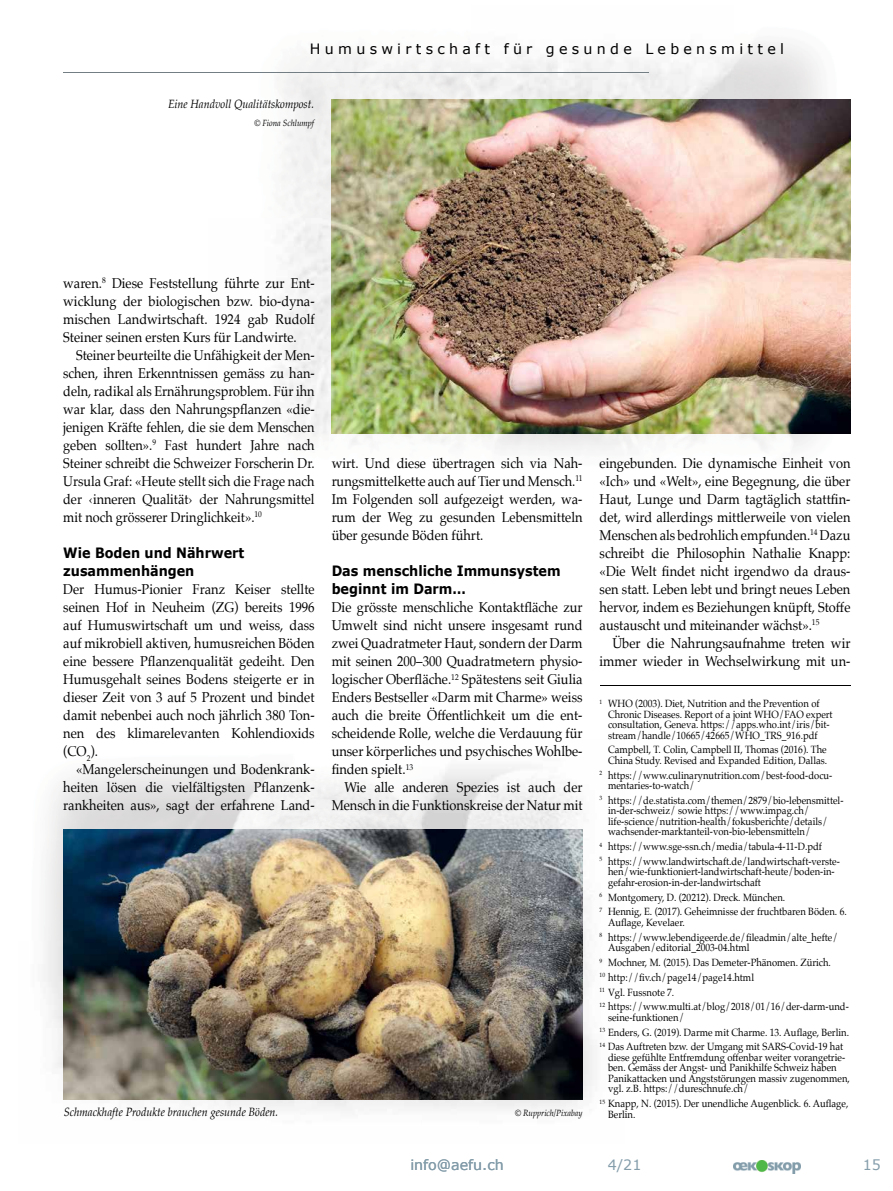
<style>
.page{position:relative;width:893px;height:1191px;background:#fff}
.page>*{position:absolute;margin:0;border:0;box-sizing:border-box;transform-origin:0 0}
.t1{font:14.25px/18px "Palatino";color:#000;text-align:justify;scale:.9 1}
.t2{font:14.25px/18px "Palatino";color:#000;text-align:justify;scale:.89 1}
.t3{font:700 14.25px/18px "Verdana";color:#000;scale:.9 1}
.t4{font:14.25px "Verdana";letter-spacing:.3em;color:#000}
.t5{font:14.25px "Verdana";color:#849daa}
.t6{font:italic 12px "Palatino";color:#000;scale:.9 1}
.t7{font:10.5px/10.5px "Palatino";color:#000;scale:.9 1}
.t8{font:italic 9px "Palatino";color:#000;scale:.9 1}
</style>
<div class="page">
<img style="left:733px;top:1160px;width:67px;height:13px">
<img style="left:43px;top:766px;width:551px;height:345px">
<img style="left:279px;top:42px;width:572px;height:410px">
<hr style="left:63px;top:72px;width:586px;height:1px;background:#727d84">
<hr style="left:600px;top:685px;width:250px;height:1px;background:#000">
<img style="left:332px;top:99px;width:518px;height:334px">
<img style="left:63px;top:829px;width:520px;height:270px">
<p class="t4" style="left:310px;top:40px;width:476px">Humuswirtschaft für gesunde Lebensmittel</p>
<p class="t6" style="left:168px;top:94px;width:164px">Eine Handvoll Qualitätskompost.</p>
<p class="t8" style="left:254px;top:115px;width:68px">© Fiona Schlumpf</p>
<p class="t1" style="left:63px;top:274px;width:281px">waren.<sup>8</sup> Diese Feststellung führte zur Ent&shy;wicklung der biologischen bzw. bio-dyna&shy;mischen Landwirtschaft. 1924 gab Rudolf Steiner seinen ersten Kurs für Landwirte.</p>
<p class="t2" style="left:63px;top:346px;width:284px;text-indent:13px">Steiner beurteilte die Unfähigkeit der Men&shy;schen, ihren Erkenntnissen gemäss zu han&shy;deln, radikal als Ernährungsproblem. Für ihn war klar, dass den Nahrungspflanzen «die&shy;jenigen Kräfte fehlen, die sie dem Menschen geben sollten».<sup>9</sup> Fast hundert Jahre nach Steiner schreibt die Schweizer Forscherin Dr.<br>Ursula Graf: «Heute stellt sich die Frage nach der ‹inneren Qualität› der Nahrungsmittel mit noch grösserer Dringlichkeit».<sup>10</sup></p>
<p class="t3" style="left:63px;top:544px;width:203px">Wie Boden und Nährwert zusammenhängen</p>
<p class="t1" style="left:63px;top:580px;width:281px">Der Humus-Pionier Franz Keiser stellte seinen Hof in Neuheim (ZG) bereits 1996 auf Humuswirtschaft um und weiss, dass auf mikrobiell aktiven, humusreichen Böden eine bessere Pflanzenqualität gedeiht. Den Humusgehalt seines Bodens steigerte er in dieser Zeit von 3 auf 5 Prozent und bindet damit nebenbei auch noch jährlich 380 Ton&shy;nen des klimarelevanten Kohlendioxids (CO<sub>2</sub>).</p>
<p class="t1" style="left:63px;top:760px;width:281px;text-indent:13px">«Mangelerscheinungen und Boden krank&shy;heiten lösen die vielfältigsten Pflanzenk&shy;rankheiten aus», sagt der erfahrene Land -</p>
<p class="t1" style="left:332px;top:454px;width:280px">wirt. Und diese übertragen sich via Nah&shy;rungsmittelkette auch auf Tier und Mensch.<sup>11<br></sup>Im Folgenden soll aufgezeigt werden, wa&shy;rum der Weg zu gesunden Le bensmitteln über gesunde Böden führt.</p>
<p class="t3" style="left:332px;top:562px;width:256px">Das menschliche Immunsystem beginnt im Darm…</p>
<p class="t1" style="left:332px;top:598px;width:280px">Die grösste menschliche Kontaktfläche zur Umwelt sind nicht unsere insgesamt rund zwei Quadratmeter Haut, sondern der Darm mit seinen 200–300 Quadratmetern physio&shy;logischer Oberfläche.<sup>12</sup> Spätestens seit Giulia Enders Bestseller «Darm mit Charme» weiss auch die breite Öffentlichkeit um die ent&shy;scheidende Rolle, welche die Verdauung für unser körperliches und psychisches Wohlbe&shy;finden spielt.<sup>13</sup></p>
<p class="t1" style="left:332px;top:778px;width:280px;text-align:right">Wie alle anderen Spezies ist auch der<br>Mensch in die Funktionskreise der Natur mit</p>
<p class="t6" style="left:64px;top:1102px;width:240px">Schmackhafte Produkte brauchen gesunde Böden.</p>
<p class="t8" style="left:515px;top:1105px;width:76px">© Rupprich/Pixabay</p>
<p class="t5" style="left:410px;top:1156px;width:95px">info@aefu.ch</p>
<p class="t1" style="left:600px;top:454px;width:280px">eingebunden. Die dynamische Einheit von «Ich» und «Welt», eine Begegnung, die über Haut, Lunge und Darm tagtäglich stattfin&shy;det, wird allerdings mittlerweile von vielen Menschen als bedrohlich empfunden.<sup>14</sup> Dazu schreibt die Philosophin Nathalie Knapp: «Die Welt findet nicht irgendwo da draus&shy;sen statt. Leben lebt und bringt neues Leben hervor, indem es Beziehungen knüpft, Stoffe austauscht und miteinander wächst».<sup>15</sup></p>
<p class="t1" style="left:600px;top:634px;width:280px;text-align:right">Über die Nahrungsaufnahme treten wir immer wieder in Wechselwirkung mit un-</p>
<p class="t7" style="left:608px;top:698px;width:251px;text-indent:-9px"><sup>1</sup> WHO (2003). Diet, Nutrition and the Prevention of Chronic Diseases. Report of a joint WHO/FAO expert consultation, Geneva. https://apps.who.int/iris/bit&shy;stream/handle/10665/42665/WHO_TRS_916.pdf</p>
<p class="t7" style="left:608px;top:744px;width:245px">Campbell, T. Colin, Campbell II, Thomas (2016). The<br>China Study. Revised and Expanded Edition, Dallas.</p>
<p class="t7" style="left:608px;top:770px;width:251px;text-indent:-9px"><sup>2</sup> https://www.culinarynutrition.com/best-food-docu&shy;mentaries-to-watch/</p>
<p class="t7" style="left:608px;top:795px;width:263px;text-indent:-9px"><sup>3</sup> https://de.statista.com/themen/2879/bio-lebensmittel&shy;in-der-schweiz/ sowie https://www.impag.ch/ life-science/nutrition-health/fokusberichte/details/ wachsender-marktanteil-von-bio-lebensmitteln/</p>
<p class="t7" style="left:600px;top:839px;width:269px;line-height:14.7px"><sup>4</sup> https://www.sge-ssn.ch/media/tabula-4-11-D.pdf<br><sup>5</sup> https://www.landwirtschaft.de/landwirtschaft-verste-</p>
<p class="t7" style="left:608px;top:866px;width:253px">hen/wie-funktioniert-landwirtschaft-heute/boden-in&shy;gefahr-erosion-in-der-landwirtschaft</p>
<p class="t7" style="left:600px;top:889px;width:276px;line-height:14.7px"><sup>6</sup> Montgomery, D. (20212). Dreck. München.<br><sup>7</sup> Hennig, E. (2017). Geheimnisse der fruchtbaren Böden. 6.</p>
<p class="t7" style="left:600px;top:915px;width:267px;line-height:14.7px;text-indent:9px">Auflage, Kevelaer.<br><sup>8</sup> https://www.lebendigeerde.de/fileadmin/alte_hefte/</p>
<p class="t7" style="left:600px;top:940px;width:278px;line-height:14.7px;text-indent:9px">Ausgaben/editorial_2003-04.html<br><sup>9</sup> Mochner, M. (2015). Das Demeter-Phänomen. Zürich.<br><sup>10</sup> http://fiv.ch/page14/page14.html<br><sup>11</sup> Vgl. Fussnote 7.<br><sup>12</sup> https://www.multi.at/blog/2018/01/16/der-darm-und-</p>
<p class="t7" style="left:600px;top:1009px;width:279px;line-height:14.7px;text-indent:9px">seine-funktionen/<br><sup>13</sup> Enders, G. (2019). Darme mit Charme. 13. Auflage, Berlin.<br><sup>14</sup> Das Auftreten bzw. der Umgang mit SARS-Covid-19 hat</p>
<p class="t7" style="left:608px;top:1052px;width:270px">diese gefühlte Entfremdung offenbar weiter vorangetrie&shy;ben. Gemäss der Angst- und Panikhilfe Schweiz haben Panikattacken und Angststörungen massiv zugenommen, vgl. z.B. https://dureschnufe.ch/</p>
<p class="t7" style="left:608px;top:1098px;width:269px;text-indent:-9px"><sup>15</sup> Knapp, N. (2015). Der unendliche Augenblick. 6. Auflage,<br>Berlin.</p>
<p class="t5" style="left:608px;top:1156px;width:35px">4/21</p>
<p class="t5" style="left:863px;top:1156px;width:20px">15</p>
</div>
